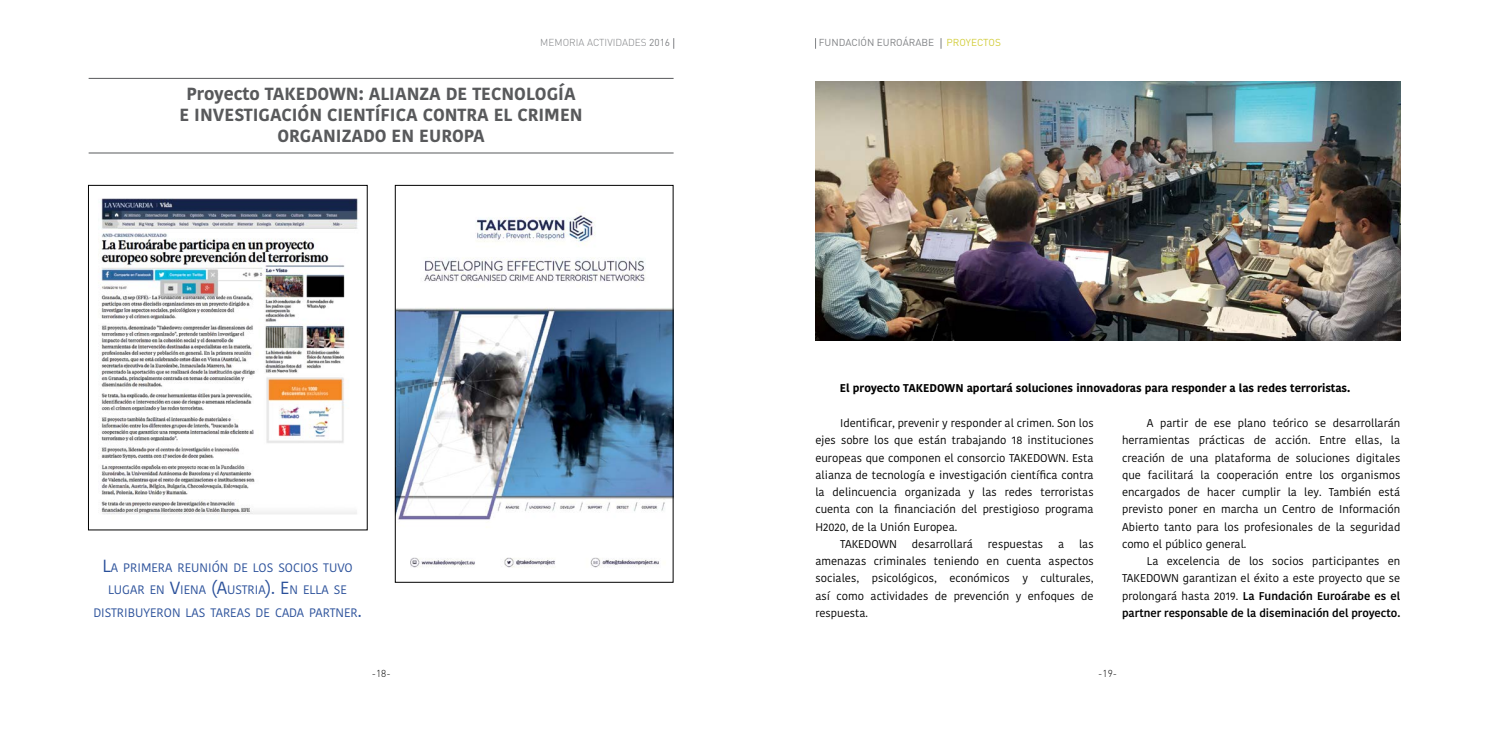
<style>
.page{position:relative;width:1489px;height:745px;background:#fff}
.page>*{position:absolute;margin:0;border:0;box-sizing:border-box;transform-origin:0 0}
.t1{font:700 17.5px/21px "Kohinoor Bangla";color:#58595b;text-align:center}
.t2{font:12.25px/22.5px "Kohinoor Bangla";color:#2a509a;text-align:center}
.t3{font:11.25px/17.2px "Kohinoor Bangla";color:#000;text-align:justify}
.t4{font:700 11.25px "Kohinoor Bangla";color:#000}
.t5{font:10px "DIN";color:#808285}
.t6{font:300 10px "DIN";color:#808285}
.t7{font:300 10px "DIN";color:#000}
.s1{font-weight:400}
.s2{color:#d2cd3b}
.s3{font-size:17.5px}
.s4{font-weight:600}
</style>
<div class="page">
<hr style="left:89px;top:78px;width:584px;height:1px;background:#58595b">
<hr style="left:89px;top:153px;width:584px;height:1px;background:#58595b">
<img style="left:397px;top:215px;width:274px;height:353px">
<div style="left:395px;top:185px;width:278px;height:397px;border:1px solid #000"></div>
<img style="left:101px;top:198px;width:258px;height:317px">
<div style="left:88px;top:185px;width:279px;height:344px;border:1px solid #000"></div>
<img style="left:815px;top:81px;width:585px;height:259px">
<p class="t6" style="left:540px;top:36px;width:131px">MEMORIA ACTIVIDADES <span class="s1">2016</span></p>
<p class="t5" style="left:818px;top:36px;width:184px">FUNDACIÓN EUROÁRABE <span class="s2">PROYECTOS</span></p>
<h1 class="t1" style="left:179px;top:82px;width:405px">Proyecto TAKEDOWN: ALIANZA DE TECNOLOGÍA<br>E INVESTIGACIÓN CIENTÍFICA CONTRA EL CRIMEN<br>ORGANIZADO EN EUROPA</h1>
<p class="t2" style="left:93px;top:555px;width:270px"><span class="s3">L</span>A PRIMERA REUNIÓN DE LOS SOCIOS TUVO<br>LUGAR EN <span class="s3">V</span>IENA <span class="s3">(A</span>USTRIA<span class="s3">). E</span> N ELLA SE<br>DISTRIBUYERON LAS TAREAS DE CADA PARTNER<span class="s3">.</span></p>
<p class="t4" style="left:839px;top:378px;width:512px">El proyecto TAKEDOWN aportará soluciones innovadoras para responder a las redes terroristas.</p>
<p class="t3" style="left:840px;top:414px;width:255px">Identificar, prevenir y responder al crimen. Son los</p>
<p class="t3" style="left:815px;top:431px;width:280px">ejes sobre los que están trabajando 18 instituciones</p>
<p class="t3" style="left:815px;top:448px;width:280px">europeas que componen el consorcio TAKEDOWN. Esta</p>
<p class="t3" style="left:815px;top:465px;width:280px">alianza de tecnología e investigación científica contra</p>
<p class="t3" style="left:815px;top:483px;width:280px">la delincuencia organizada y las redes terroristas</p>
<p class="t3" style="left:815px;top:500px;width:280px">cuenta con la financiación del prestigioso programa</p>
<p class="t3" style="left:815px;top:517px;width:143px">H2020, de la Unión Europea.</p>
<p class="t3" style="left:840px;top:534px;width:58px">TAKEDOWN</p>
<p class="t3" style="left:911px;top:534px;width:63px">desarrollará</p>
<p class="t3" style="left:987px;top:534px;width:57px">respuestas</p>
<p class="t3" style="left:1058px;top:534px;width:8px">a</p>
<p class="t3" style="left:1121px;top:414px;width:280px;text-indent:25px">A partir de ese plano teórico se desarrollarán herramientas prácticas de acción. Entre ellas, la creación de una plataforma de soluciones digitales que facilitará la cooperación entre los organismos encargados de hacer cumplir la ley. También está previsto poner en marcha un Centro de Información Abierto tanto para los profesionales de la seguridad como el público general.</p>
<p class="t3" style="left:1121px;top:552px;width:280px;text-indent:25px">La excelencia de los socios participantes en TAKEDOWN garantizan el éxito a este proyecto que se prolongará hasta 2019. <span class="s4">La Fundación Euroárabe es el partner responsable de la diseminación del proyecto.</span></p>
<p class="t3" style="left:815px;top:534px;width:280px;text-indent:263px">las amenazas criminales teniendo en cuenta aspectos sociales, psicológicos, económicos y culturales, así como actividades de prevención y enfoques de respuesta.</p>
<p class="t7" style="left:372px;top:666px;width:20px">-18-</p>
<p class="t7" style="left:1098px;top:666px;width:20px">-19-</p>
</div>
